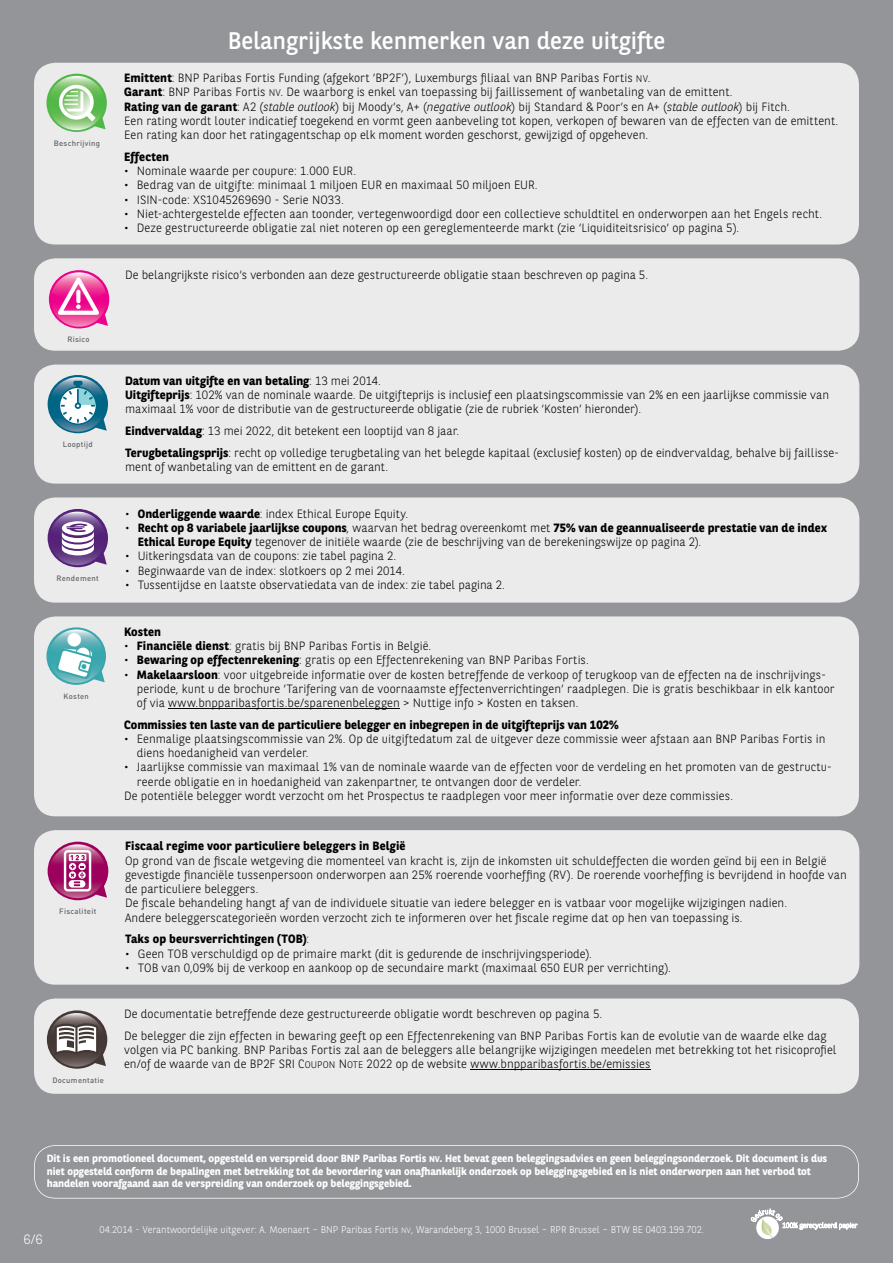
<style>
.page{position:relative;width:893px;height:1263px;background:#939598}
.page>*{position:absolute;margin:0;border:0;box-sizing:border-box;transform-origin:0 0}
.t1{font:24px "BNPP Sans";color:#fff}
.t2{font:300 13.5px "BNPP Sans";color:#fff}
.t3{font:300 12px/14.2px "BNPP Sans";letter-spacing:.005em;color:#000}
.t4{font:700 12px "BNPP Sans";letter-spacing:.01em;color:#000}
.t5{font:700 10.5px/12.8px "BNPP Sans";letter-spacing:-.005em;color:#fff}
.t6{font:300 9.75px "BNPP Sans";color:#fff}
.t7{font:500 7.65px "DIN";letter-spacing:.04em;color:#636466}
.s1{font-weight:700}
.s2{font-family:"BNPP Sans Light SC800";font-weight:400;font-size:9.6px}
.s3{font-style:italic}
.s4{font-weight:300}
.s5{font-family:"BNPP Sans Light SC800";font-weight:400}
.s6{font-family:"BNPP Sans Bold SC800";font-weight:400;font-size:8.4px}
.s7{font-family:"BNPP Sans Light SC800";font-weight:400;font-size:7.8px}
</style>
<div class="page">
<svg style="left:34px;top:1145px;width:825px;height:53px"></svg>
<div style="left:34px;top:497px;width:825px;height:106px;background:#ebebec;border-radius:21px"></div>
<svg style="left:48px;top:509px;width:60px;height:58px"></svg>
<div style="left:34px;top:365px;width:825px;height:119px;background:#ebebec;border-radius:21px"></div>
<svg style="left:48px;top:375px;width:60px;height:58px"></svg>
<div style="left:34px;top:258px;width:825px;height:93px;background:#ebebec;border-radius:21px"></div>
<svg style="left:49px;top:270px;width:60px;height:58px"></svg>
<div style="left:34px;top:830px;width:825px;height:155px;background:#ebebec;border-radius:21px"></div>
<svg style="left:48px;top:842px;width:60px;height:58px"></svg>
<div style="left:34px;top:63px;width:825px;height:181px;background:#ebebec;border-radius:21px"></div>
<svg style="left:46px;top:74px;width:61px;height:58px"></svg>
<div style="left:34px;top:616px;width:825px;height:200px;background:#ebebec;border-radius:21px"></div>
<svg style="left:46px;top:627px;width:60px;height:58px"></svg>
<hr style="left:168px;top:708px;width:232px;height:1px;background:#000">
<div style="left:34px;top:998px;width:825px;height:96px;background:#ebebec;border-radius:21px"></div>
<svg style="left:47px;top:1010px;width:60px;height:59px"></svg>
<hr style="left:470px;top:1069px;width:180px;height:1px;background:#000">
<svg style="left:751px;top:1209px;width:106px;height:29px"></svg>
<p class="t7" style="left:54px;top:138px;width:48px">Beschrijving</p>
<h1 class="t1" style="left:228px;top:24px;width:439px">Belangrijkste kenmerken van deze uitgifte</h1>
<p class="t3" style="left:124px;top:70px;width:716px"><span class="s1">Emittent</span>: BNP Paribas Fortis Funding (afgekort ’BP2F’), Luxemburgs filiaal van BNP Paribas Fortis <span class="s2">NV</span>.<br><span class="s1">Garant</span>: BNP Paribas Fortis <span class="s2">NV</span>. De waarborg is enkel van toepassing bij faillissement of wanbetaling van de emittent.<br><span class="s1">Rating van de garant</span>: A2 (<span class="s3">stable outlook</span>) bij Moody’s, A+ (<span class="s3">negative outlook</span>) bij Standard &amp; Poor’s en A+ (<span class="s3">stable outlook</span>) bij Fitch.<br>Een rating wordt louter indicatief toegekend en vormt geen aanbeveling tot kopen, verkopen of bewaren van de effecten van de emittent.<br>Een rating kan door het ratingagentschap op elk moment worden geschorst, gewijzigd of opgeheven.</p>
<p class="t4" style="left:124px;top:148px;width:46px">Effecten</p>
<p class="t3" style="left:124px;top:163px;width:234px">• Nominale waarde per coupure: 1.000 EUR.</p>
<p class="t3" style="left:124px;top:177px;width:415px">• Bedrag van de uitgifte: minimaal 1 miljoen EUR en maximaal 50 miljoen EUR.</p>
<p class="t3" style="left:124px;top:192px;width:221px">• ISIN-code: XS1045269690 - Serie NO33.</p>
<p class="t3" style="left:124px;top:206px;width:699px">• Niet-achtergestelde effecten aan toonder, vertegenwoordigd door een collectieve schuldtitel en onderworpen aan het Engels recht.</p>
<p class="t3" style="left:124px;top:220px;width:617px">• Deze gestructureerde obligatie zal niet noteren op een gereglementeerde markt (zie ‘Liquiditeitsrisico’ op pagina 5).</p>
<p class="t3" style="left:125px;top:267px;width:525px">De belangrijkste risico’s verbonden aan deze gestructureerde obligatie staan beschreven op pagina 5.</p>
<p class="t7" style="left:67px;top:335px;width:24px">Risico</p>
<p class="t7" style="left:63px;top:439px;width:32px">Looptijd</p>
<p class="t7" style="left:56px;top:573px;width:44px">Rendement</p>
<p class="t7" style="left:64px;top:691px;width:27px">Kosten</p>
<p class="t7" style="left:59px;top:906px;width:39px">Fiscaliteit</p>
<p class="t7" style="left:52px;top:1075px;width:53px">Documentatie</p>
<p class="t3" style="left:125px;top:373px;width:705px"><span class="s1">Datum van uitgifte en van betaling</span>: 13 mei 2014.<br><span class="s1">Uitgifteprijs</span>: 102% van de nominale waarde. De uitgifteprijs is inclusief een plaatsingscommissie van 2% en een jaarlijkse commissie van maximaal 1% voor de distributie van de gestructureerde obligatie (zie de rubriek ‘Kosten’ hieronder).</p>
<p class="t3" style="left:125px;top:419px;width:716px;line-height:21.8px"><span class="s1">Eindvervaldag</span>: 13 mei 2022, dit betekent een looptijd van 8 jaar.<br><span class="s1">Terugbetalingsprijs</span>: recht op volledige terugbetaling van het belegde kapitaal (exclusief kosten) op de eindvervaldag, behalve bij faillisse-</p>
<p class="t3" style="left:125px;top:459px;width:264px">ment of wanbetaling van de emittent en de garant.</p>
<p class="t3" style="left:125px;top:506px;width:285px">• <span class="s1">Onderliggende waarde</span>: index Ethical Europe Equity.</p>
<p class="t3" style="left:138px;top:520px;width:691px;text-indent:-13px">• <span class="s1">Recht op 8 variabele jaarlijkse coupons</span>, waarvan het bedrag overeenkomt met <span class="s1">75% van de geannualiseerde prestatie van de index<br>Ethical Europe Equity</span> tegenover de initiële waarde (zie de beschrijving van de berekeningswijze op pagina 2).</p>
<p class="t3" style="left:125px;top:548px;width:273px">• Uitkeringsdata van de coupons: zie tabel pagina 2.</p>
<p class="t3" style="left:125px;top:563px;width:281px">• Beginwaarde van de index: slotkoers op 2 mei 2014.</p>
<p class="t3" style="left:125px;top:577px;width:381px">• Tussentijdse en laatste observatiedata van de index: zie tabel pagina 2.</p>
<p class="t4" style="left:124px;top:623px;width:39px">Kosten</p>
<p class="t3" style="left:124px;top:638px;width:309px">• <span class="s1">Financiële dienst</span>: gratis bij BNP Paribas Fortis in België.</p>
<p class="t3" style="left:124px;top:652px;width:466px">• <span class="s1">Bewaring op effectenrekening</span>: gratis op een Effectenrekening van BNP Paribas Fortis.</p>
<p class="t3" style="left:137px;top:667px;width:699px;text-indent:-13px">• <span class="s1">Makelaarsloon</span>: voor uitgebreide informatie over de kosten betreffende de verkoop of terugkoop van de effecten na de inschrijvings&shy;periode, kunt u de brochure ’Tarifering van de voornaamste effectenverrichtingen’ raadplegen. Die is gratis beschikbaar in elk kantoor of via www.bnpparibasfortis.be/sparenenbeleggen &gt; Nuttige info &gt; Kosten en taksen.</p>
<p class="t4" style="left:124px;top:716px;width:496px">Commissies ten laste van de particuliere belegger en inbegrepen in de uitgifteprijs van 102%</p>
<p class="t3" style="left:137px;top:731px;width:690px;text-indent:-13px">• Eenmalige plaatsingscommissie van 2%. Op de uitgiftedatum zal de uitgever deze commissie weer afstaan aan BNP Paribas Fortis in diens hoedanigheid van verdeler.</p>
<p class="t3" style="left:124px;top:760px;width:709px">• Jaarlijkse commissie van maximaal 1% van de nominale waarde van de effecten voor de verdeling en het promoten van de gestructu-</p>
<p class="t3" style="left:137px;top:774px;width:446px">reerde obligatie en in hoedanigheid van zakenpartner, te ontvangen door de verdeler.</p>
<p class="t3" style="left:124px;top:788px;width:610px">De potentiële belegger wordt verzocht om het Prospectus te raadplegen voor meer informatie over deze commissies.</p>
<p class="t4" style="left:125px;top:838px;width:282px">Fiscaal regime voor particuliere beleggers in België</p>
<p class="t3" style="left:125px;top:853px;width:723px">Op grond van de fiscale wetgeving die momenteel van kracht is, zijn de inkomsten uit schuldeffecten die worden geïnd bij een in België gevestigde financiële tussenpersoon onderworpen aan 25% roerende voorheffing (RV). De roerende voorheffing is bevrijdend in hoofde van de particuliere beleggers.<br>De fiscale behandeling hangt af van de individuele situatie van iedere belegger en is vatbaar voor mogelijke wijzigingen nadien.<br>Andere beleggerscategorieën worden verzocht zich te informeren over het fiscale regime dat op hen van toepassing is.</p>
<p class="t4" style="left:125px;top:931px;width:186px">Taks op beursverrichtingen (TOB)<span class="s4">:</span></p>
<p class="t3" style="left:125px;top:946px;width:468px">• Geen TOB verschuldigd op de primaire markt (dit is gedurende de inschrijvingsperiode).</p>
<p class="t3" style="left:125px;top:960px;width:547px">• TOB van 0,09% bij de verkoop en aankoop op de secundaire markt (maximaal 650 EUR per verrichting).</p>
<p class="t3" style="left:124px;top:1002px;width:704px;line-height:21.8px">De documentatie betreffende deze gestructureerde obligatie wordt beschreven op pagina 5.<br>De belegger die zijn effecten in bewaring geeft op een Effectenrekening van BNP Paribas Fortis kan de evolutie van de waarde elke dag</p>
<p class="t3" style="left:124px;top:1042px;width:714px">volgen via PC banking. BNP Paribas Fortis zal aan de beleggers alle belangrijke wijzigingen meedelen met betrekking tot het risicoprofiel en/of de waarde van de BP2F SRI <span class="s5">C</span><span class="s2">OUPON</span> <span class="s5">N</span><span class="s2">OTE</span> 2022 op de website www.bnpparibasfortis.be/emissies</p>
<p class="t5" style="left:47px;top:1151px;width:782px">Dit is een promotioneel document, opgesteld en verspreid door BNP Paribas Fortis <span class="s6">NV</span>. Het bevat geen beleggingsadvies en geen beleggingsonderzoek. Dit document is dus niet opgesteld conform de bepalingen met betrekking tot de bevordering van onafhankelijk onderzoek op beleggingsgebied en is niet onderworpen aan het verbod tot handelen voorafgaand aan de verspreiding van onderzoek op beleggingsgebied.</p>
<p class="t2" style="left:24px;top:1230px;width:20px">6/6</p>
<p class="t6" style="left:99px;top:1223px;width:606px">04.2014 - Verantwoordelijke uitgever: A. Moenaert – BNP Paribas Fortis <span class="s7">NV</span>, Warandeberg 3, 1000 Brussel – RPR Brussel – BTW BE 0403.199.702.</p>
</div>
